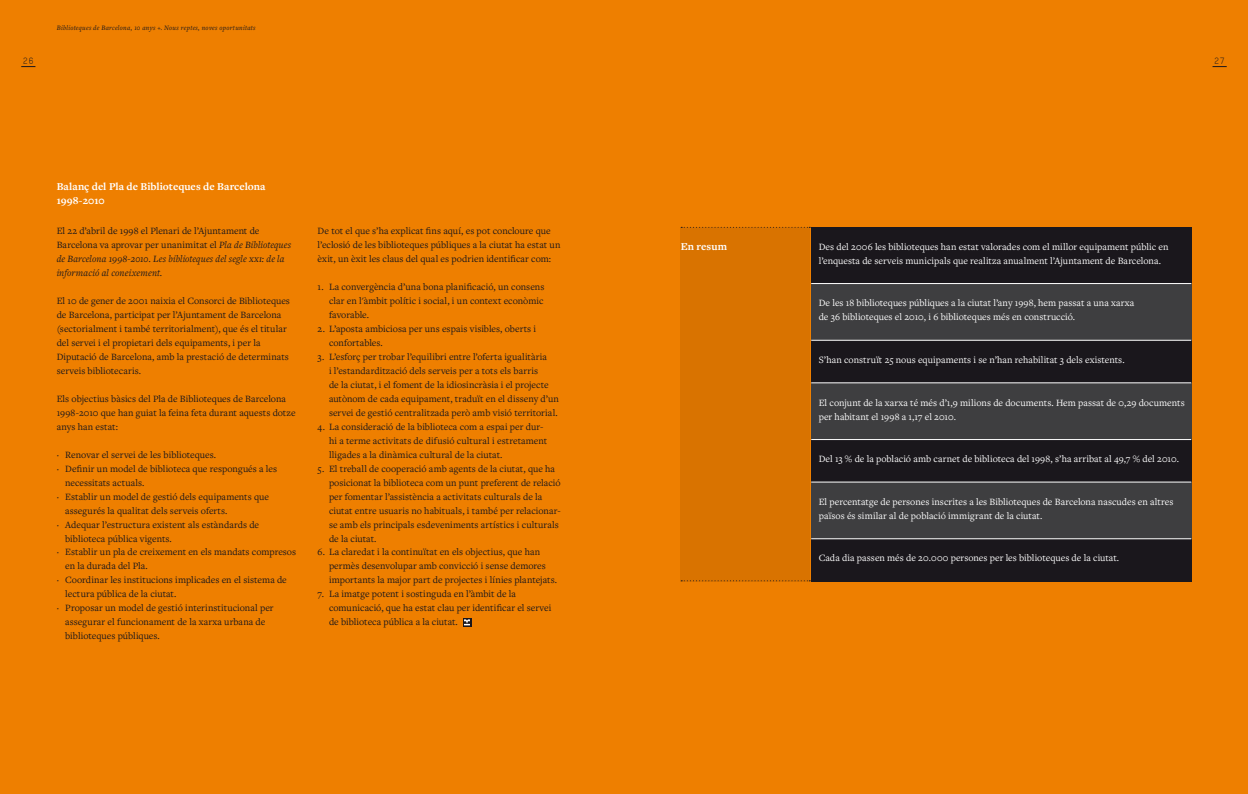
<style>
.page{position:relative;width:1248px;height:794px;background:#fff}
.page>*{position:absolute;margin:0;border:0;box-sizing:border-box;transform-origin:0 0}
.t1{font:700 11px/14px "Freight Text Pro";color:#fff}
.t2{font:10px/14px "Freight Text Pro";color:#1a171c}
.t3{font:10px/14px "Freight Text Pro";color:#fff}
.t4{font:italic 10px/14px "Freight Text Pro";letter-spacing:.01em;color:#1a171c}
.t5{font:9px "TSTAR Mono Round";color:#1a171c}
.t6{font:italic 7px "Freight Text Pro";letter-spacing:.04em;color:#1a171c}
.s1{font-style:normal}
</style>
<div class="page">
<div style="left:624px;top:0;width:623px;height:794px;background:#ee7f00"></div>
<div style="left:0;top:0;width:624px;height:794px;background:#ee7f00"></div>
<svg style="left:21px;top:66px;width:14px;height:1px"></svg>
<svg style="left:1212px;top:66px;width:14px;height:1px"></svg>
<svg style="left:463px;top:618px;width:8px;height:9px"></svg>
<svg style="left:464px;top:619px;width:6px;height:6px"></svg>
<div style="left:680px;top:227px;width:129px;height:354px;background:#d97300"></div>
<svg style="left:681px;top:227px;width:129px;height:1px"></svg>
<svg style="left:681px;top:580px;width:129px;height:1px"></svg>
<div style="left:811px;top:227px;width:380px;height:56px;background:#1a171c"></div>
<div style="left:811px;top:283px;width:380px;height:57px;background:#3e3e40"></div>
<div style="left:811px;top:383px;width:380px;height:56px;background:#3e3e40"></div>
<div style="left:811px;top:439px;width:380px;height:43px;background:#1a171c"></div>
<div style="left:811px;top:482px;width:380px;height:57px;background:#3e3e40"></div>
<div style="left:811px;top:340px;width:380px;height:43px;background:#1a171c"></div>
<div style="left:811px;top:539px;width:380px;height:42px;background:#1a171c"></div>
<hr style="left:811px;top:283px;width:380px;height:1px;background:#fff">
<hr style="left:811px;top:383px;width:380px;height:1px;background:#fff">
<hr style="left:811px;top:439px;width:380px;height:1px;background:#fff">
<hr style="left:811px;top:482px;width:380px;height:1px;background:#fff">
<hr style="left:811px;top:538px;width:380px;height:1px;background:#fff">
<hr style="left:811px;top:340px;width:380px;height:1px;background:#fff">
<p class="t6" style="left:57px;top:23px;width:200px">Biblioteques de Barcelona, 10 anys +. Nous reptes, noves oportunitats</p>
<p class="t5" style="left:23px;top:55px;width:12px">26</p>
<p class="t5" style="left:1213px;top:55px;width:12px">27</p>
<p class="t1" style="left:57px;top:179px;width:210px">Balanç del Pla de Biblioteques de Barcelona<br>1998-2010</p>
<p class="t4" style="left:57px;top:223px;width:236px"><span class="s1">El 22 d’abril de 1998 el Plenari de l’Ajuntament de Barcelona va aprovar per unanimitat el</span> Pla de Biblioteques de Barcelona 1998-2010. Les biblioteques del segle xxi: de la informació al coneixement<span class="s1">.</span></p>
<p class="t2" style="left:57px;top:293px;width:235px">El 10 de gener de 2001 naixia el Consorci de Biblioteques de Barcelona, participat per l’Ajuntament de Barcelona (sectorialment i també territorialment), que és el titular del servei i el propietari dels equipaments, i per la Diputació de Barcelona, amb la prestació de determinats serveis bibliotecaris.</p>
<p class="t2" style="left:57px;top:391px;width:240px">Els objectius bàsics del Pla de Biblioteques de Barcelona<br>1998-2010 que han guiat la feina feta durant aquests dotze anys han estat:</p>
<p class="t2" style="left:57px;top:447px;width:161px">· Renovar el servei de les biblioteques.</p>
<p class="t2" style="left:57px;top:461px;width:222px">· Definir un model de biblioteca que respongués a les</p>
<p class="t2" style="left:65px;top:475px;width:81px">necessitats actuals.</p>
<p class="t2" style="left:57px;top:489px;width:214px">· Establir un model de gestió dels equipaments que</p>
<p class="t2" style="left:65px;top:503px;width:164px">assegurés la qualitat dels serveis oferts.</p>
<p class="t2" style="left:57px;top:517px;width:204px">· Adequar l’estructura existent als estàndards de</p>
<p class="t2" style="left:65px;top:531px;width:108px">biblioteca pública vigents.</p>
<p class="t2" style="left:57px;top:545px;width:241px">· Establir un pla de creixement en els mandats compresos</p>
<p class="t2" style="left:65px;top:559px;width:84px">en la durada del Pla.</p>
<p class="t2" style="left:57px;top:573px;width:231px">· Coordinar les institucions implicades en el sistema de</p>
<p class="t2" style="left:65px;top:587px;width:113px">lectura pública de la ciutat.</p>
<p class="t2" style="left:57px;top:601px;width:218px">· Proposar un model de gestió interinstitucional per</p>
<p class="t2" style="left:65px;top:615px;width:202px">assegurar el funcionament de la xarxa urbana de</p>
<p class="t2" style="left:65px;top:629px;width:96px">biblioteques públiques.</p>
<p class="t2" style="left:317px;top:223px;width:244px">De tot el que s’ha explicat fins aquí, es pot concloure que l’eclosió de les biblioteques públiques a la ciutat ha estat un èxit, un èxit les claus del qual es podrien identificar com:</p>
<p class="t2" style="left:329px;top:279px;width:217px;text-align:justify;text-indent:-11px">1. La convergència d’una bona planificació, un consens clar en l'àmbit polític i social, i un context econòmic favorable.</p>
<p class="t2" style="left:329px;top:321px;width:209px;text-indent:-11px">2. L’aposta ambiciosa per uns espais visibles, oberts i confortables.</p>
<p class="t2" style="left:329px;top:349px;width:231px;text-indent:-11px">3. L’esforç per trobar l’equilibri entre l’oferta igualitària<br>i l’estandardització dels serveis per a tots els barris<br>de la ciutat, i el foment de la idiosincràsia i el projecte autònom de cada equipament, traduït en el disseny d’un servei de gestió centralitzada però amb visió territorial.</p>
<p class="t2" style="left:329px;top:419px;width:220px;text-indent:-11px">4. La consideració de la biblioteca com a espai per dur&shy;hi a terme activitats de difusió cultural i estretament lligades a la dinàmica cultural de la ciutat.</p>
<p class="t2" style="left:329px;top:461px;width:233px;text-indent:-11px">5. El treball de cooperació amb agents de la ciutat, que ha posicionat la biblioteca com un punt preferent de relació per fomentar l’assistència a activitats culturals de la ciutat entre usuaris no habituals, i també per relacionar&shy;se amb els principals esdeveniments artístics i culturals de la ciutat.</p>
<p class="t2" style="left:329px;top:545px;width:229px;text-indent:-11px">6. La claredat i la continuïtat en els objectius, que han permès desenvolupar amb convicció i sense demores importants la major part de projectes i línies plantejats.</p>
<p class="t2" style="left:329px;top:587px;width:224px;text-indent:-11px">7. La imatge potent i sostinguda en l’àmbit de la comunicació, que ha estat clau per identificar el servei de biblioteca pública a la ciutat.</p>
<p class="t1" style="left:680px;top:239px;width:48px">En resum</p>
<p class="t3" style="left:818px;top:239px;width:351px">Des del 2006 les biblioteques han estat valorades com el millor equipament públic en l’enquesta de serveis municipals que realitza anualment l’Ajuntament de Barcelona.</p>
<p class="t3" style="left:818px;top:296px;width:317px">De les 18 biblioteques públiques a la ciutat l’any 1998, hem passat a una xarxa de 36 biblioteques el 2010, i 6 biblioteques més en construcció.</p>
<p class="t3" style="left:818px;top:352px;width:307px">S’han construït 25 nous equipaments i se n’han rehabilitat 3 dels existents.</p>
<p class="t3" style="left:818px;top:395px;width:367px">El conjunt de la xarxa té més d’1,9 milions de documents. Hem passat de 0,29 documents per habitant el 1998 a 1,17 el 2010.</p>
<p class="t3" style="left:818px;top:451px;width:362px">Del 13 % de la població amb carnet de biblioteca del 1998, s’ha arribat al 49,7 % del 2010.</p>
<p class="t3" style="left:818px;top:494px;width:356px">El percentatge de persones inscrites a les Biblioteques de Barcelona nascudes en altres països és similar al de població immigrant de la ciutat.</p>
<p class="t3" style="left:818px;top:551px;width:302px">Cada dia passen més de 20.000 persones per les biblioteques de la ciutat.</p>
</div>
